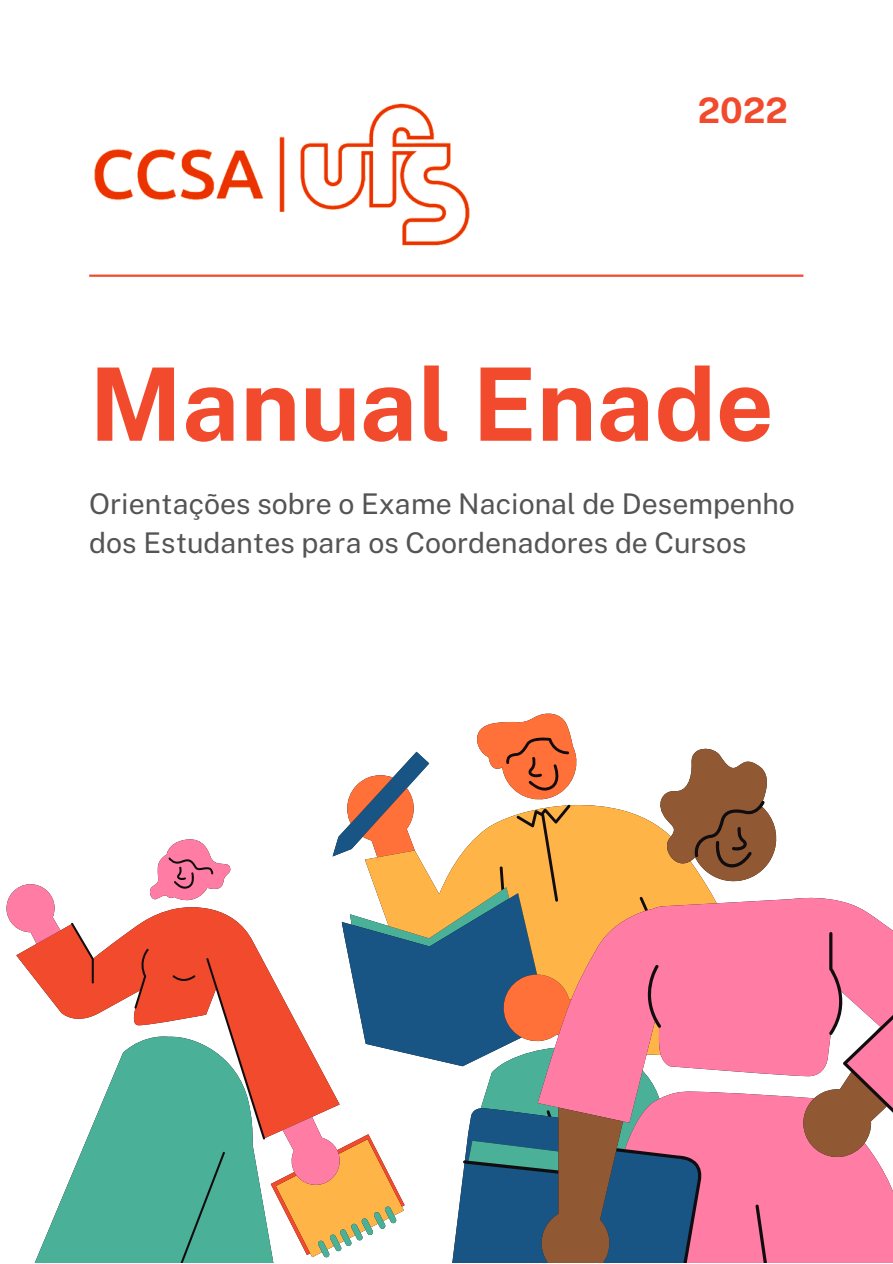
<style>
.page{position:relative;width:893px;height:1264px;background:#fff}
.page>*{position:absolute;margin:0;border:0;box-sizing:border-box;transform-origin:0 0}
.t1{font:700 101.25px "Public Sans";color:#f24a2d}
.t2{font:700 35.25px "Public Sans";color:#f24a2d}
.t3{font:28.5px/39.3px "Public Sans";color:#545454}
</style>
<div class="page">
<hr style="left:89px;top:274px;width:714px;height:3px;background:#f24a2d">
<img style="left:94px;top:103px;width:376px;height:143px">
<svg style="left:339px;top:713px;width:234px;height:123px"></svg>
<svg style="left:361px;top:775px;width:85px;height:288px"></svg>
<svg style="left:446px;top:745px;width:94px;height:362px"></svg>
<svg style="left:537px;top:892px;width:355px;height:370px;fill:#ff7da5"></svg>
<svg style="left:452px;top:1107px;width:88px;height:155px;background:#387191"></svg>
<svg style="left:540px;top:745px;width:346px;height:517px;fill:#ff7da5"></svg>
<svg style="left:341px;top:836px;width:63px;height:67px"></svg>
<svg style="left:341px;top:903px;width:63px;height:319px;fill:#185584"></svg>
<svg style="left:341px;top:1032px;width:55px;height:218px"></svg>
<svg style="left:6px;top:836px;width:335px;height:426px"></svg>
<p class="t2" style="left:698px;top:89px;width:91px">2022</p>
<h1 class="t1" style="left:89px;top:344px;width:685px">Manual Enade</h1>
<p class="t3" style="left:89px;top:484px;width:707px">Orientações sobre o Exame Nacional de Desempenho dos Estudantes para os Coordenadores de Cursos</p>
</div>
